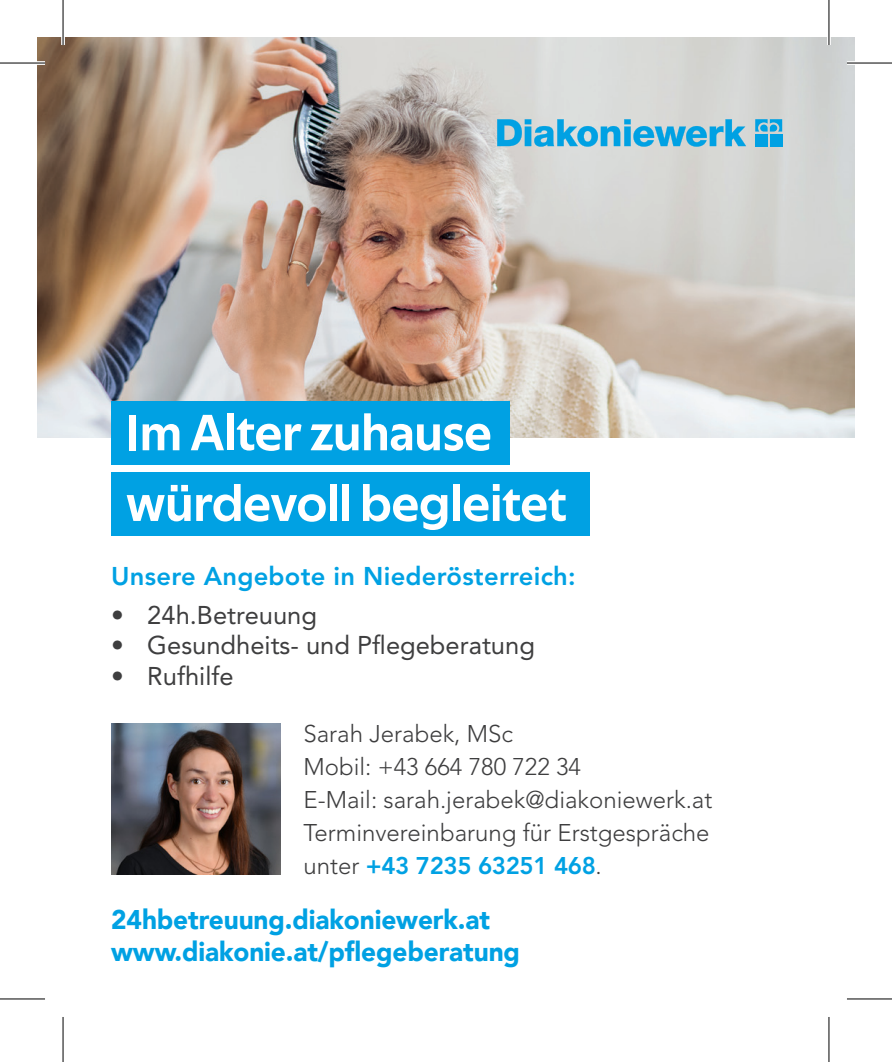
<style>
.page{position:relative;width:892px;height:1062px;background:#fff}
.page>*{position:absolute;margin:0;border:0;box-sizing:border-box;transform-origin:0 0}
.t1{font:51.6px/70.5px "Techna Sans";color:#fff}
.t2{font:900 27px/31.8px "Avenir";letter-spacing:-.005em;color:#00a1e3}
.t3{font:25.5px "Avenir LT Std";color:#3e3e3f}
.t4{font:800 25.5px "Avenir LT Std";letter-spacing:.01em;color:#00a1e3}
.t5{font:300 24px/33px "Avenir LT Std";color:#3e3e3f}
.s1{font-weight:800;color:#00a1e3}
</style>
<div class="page">
<img style="left:37px;top:37px;width:817px;height:400px">
<svg style="left:497px;top:119px;width:249px;height:28px;background:#6cbddc"></svg>
<svg style="left:755px;top:119px;width:27px;height:13px"></svg>
<div style="left:755px;top:134px;width:12px;height:12px;background:#00a1e3"></div>
<div style="left:769px;top:134px;width:13px;height:12px;background:#00a1e3"></div>
<div style="left:111px;top:401px;width:399px;height:64px;background:#00a1e3"></div>
<div style="left:111px;top:471px;width:478px;height:64px;background:#00a1e3"></div>
<img style="left:111px;top:723px;width:169px;height:151px">
<svg style="left:37px;top:61px;width:8px;height:4px"></svg>
<hr style="left:846px;top:61px;width:45px;height:4px;background:#fff">
<svg style="left:61px;top:37px;width:4px;height:8px"></svg>
<svg style="left:826px;top:0;width:4px;height:45px"></svg>
<svg style="left:829px;top:1017px;width:1px;height:44px"></svg>
<hr style="left:0;top:62px;width:45px;height:2px;background:#000">
<hr style="left:846px;top:62px;width:45px;height:2px;background:#000">
<hr style="left:0;top:998px;width:45px;height:1px;background:#000">
<hr style="left:846px;top:998px;width:45px;height:1px;background:#000">
<hr style="left:62px;top:0;width:2px;height:45px;background:#000">
<hr style="left:62px;top:1016px;width:2px;height:45px;background:#000">
<hr style="left:828px;top:0;width:1px;height:45px;background:#000">
<hr style="left:828px;top:1016px;width:1px;height:45px;background:#000">
<h1 class="t1" style="left:126px;top:397px;width:442px">Im Alter zuhause würdevoll begleitet</h1>
<p class="t4" style="left:111px;top:560px;width:466px">Unsere Angebote in Niederösterreich:</p>
<p class="t3" style="left:111px;top:600px;width:207px">• 24h.Betreuung</p>
<p class="t3" style="left:111px;top:630px;width:425px">• Gesundheits- und Pflegeberatung</p>
<p class="t3" style="left:111px;top:661px;width:124px">• Rufhilfe</p>
<p class="t5" style="left:303px;top:717px;width:410px">Sarah Jerabek, MSc<br>Mobil: +43 664 780 722 34<br>E-Mail: sarah.jerabek@diakoniewerk.at<br>Terminvereinbarung für Erstgespräche unter <span class="s1">+43 7235 63251 468</span>.</p>
<p class="t2" style="left:111px;top:902px;width:410px">24hbetreuung.diakoniewerk.at www.diakonie.at/pflegeberatung</p>
</div>
